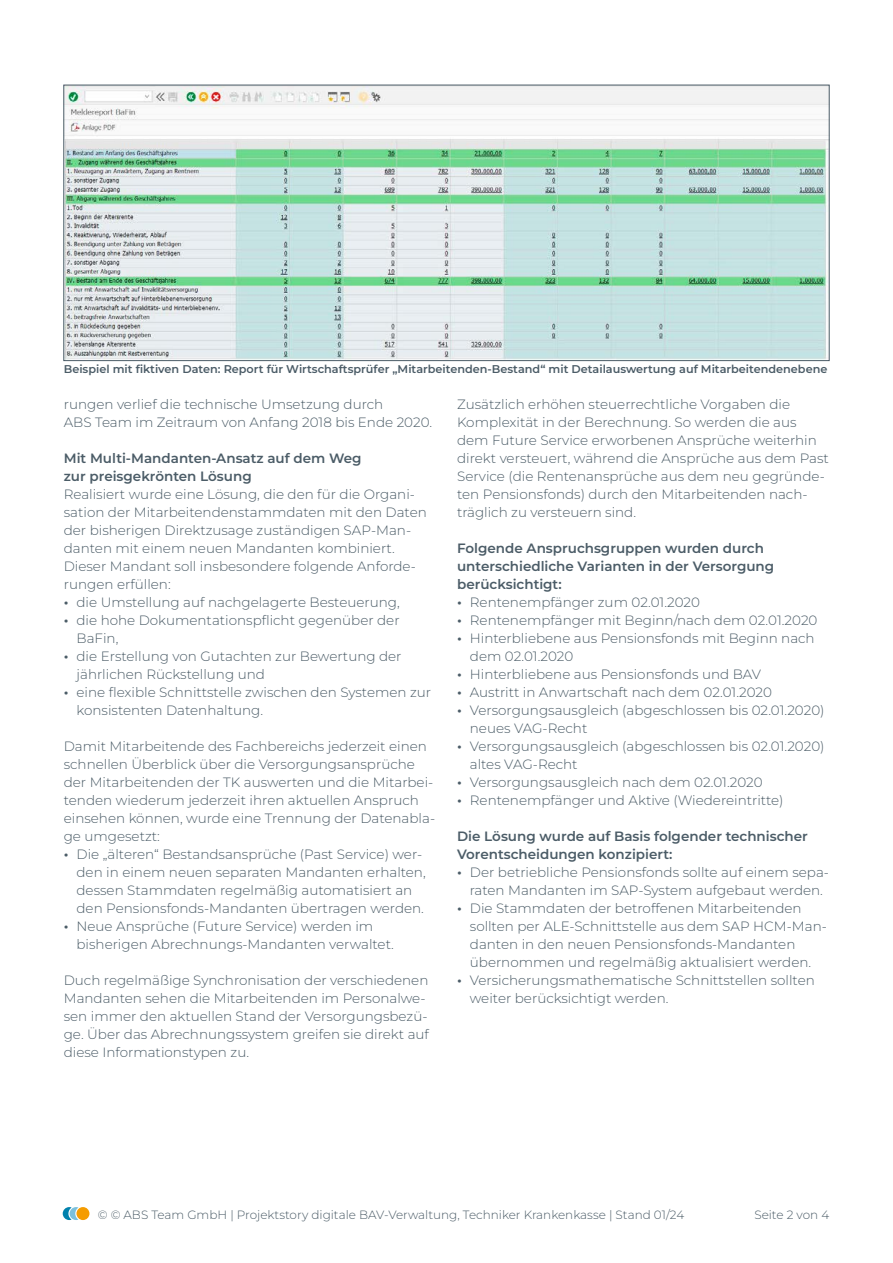
<style>
.page{position:relative;width:893px;height:1263px;background:#fff}
.page>*{position:absolute;margin:0;border:0;box-sizing:border-box;transform-origin:0 0}
.Fließtext{font:300 13.5px/18px "Montserrat";color:#4b5c67}
.HL_Fließtext{font:600 13.5px/18px "Montserrat";color:#4b5c67}
.t1{font:300 12px "Montserrat";color:#4b5c67}
.Bildunterschrift{font:600 11.25px "Montserrat";color:#4b5c67}
.s1{font-weight:600;font-size:14.25px}
</style>
<div class="page">
<img style="left:66px;top:87px;width:761px;height:272px">
<div style="left:76px;top:1207px;width:13px;height:13px;background:#f59c00;border-radius:50%"></div>
<svg style="left:63px;top:1207px;width:15px;height:13px"></svg>
<p class="Bildunterschrift" style="left:64px;top:362px;width:765px">Beispiel mit fiktiven Daten: Report für Wirtschaftsprüfer „Mitarbeitenden-Bestand“ mit Detailauswertung auf Mitarbeitendenebene</p>
<p class="Fließtext" style="left:64px;top:395px;width:370px">rungen verlief die technische Umsetzung durch<br>ABS Team im Zeitraum von Anfang 2018 bis Ende 2020.</p>
<p class="HL_Fließtext" style="left:64px;top:449px;width:299px">Mit Multi-Mandanten-Ansatz auf dem Weg zur preisgekrönten Lösung</p>
<p class="Fließtext" style="left:64px;top:485px;width:365px">Realisiert wurde eine Lösung, die den für die Organi&shy;sation der Mitarbeitendenstammdaten mit den Daten der bisherigen Direktzusage zuständigen SAP-Man&shy;danten mit einem neuen Mandanten kombiniert.<br>Dieser Mandant soll insbesondere folgende Anforde&shy;rungen erfüllen:</p>
<p class="Fließtext" style="left:64px;top:593px;width:338px"><span class="s1">•</span> die Umstellung auf nachgelagerte Besteuerung,</p>
<p class="Fließtext" style="left:77px;top:611px;width:325px;text-indent:-13px"><span class="s1">•</span> die hohe Dokumentationspflicht gegenüber der<br>BaFin,</p>
<p class="Fließtext" style="left:77px;top:647px;width:327px;text-indent:-13px"><span class="s1">•</span> die Erstellung von Gutachten zur Bewertung der jährlichen Rückstellung und</p>
<p class="Fließtext" style="left:77px;top:683px;width:356px;text-indent:-13px"><span class="s1">•</span> eine flexible Schnittstelle zwischen den Systemen zur konsistenten Datenhaltung.</p>
<p class="Fließtext" style="left:64px;top:737px;width:373px">Damit Mitarbeitende des Fachbereichs jederzeit einen schnellen Überblick über die Versorgungsansprüche der Mitarbeitenden der TK auswerten und die Mitarbei&shy;tenden wiederum jederzeit ihren aktuellen Anspruch einsehen können, wurde eine Trennung der Datenabla&shy;ge umgesetzt:</p>
<p class="Fließtext" style="left:77px;top:845px;width:351px;text-indent:-13px"><span class="s1">•</span> Die „älteren“ Bestandsansprüche (Past Service) wer&shy;den in einem neuen separaten Mandanten erhalten, dessen Stammdaten regelmäßig automatisiert an den Pensionsfonds-Mandanten übertragen werden.</p>
<p class="Fließtext" style="left:77px;top:917px;width:319px;text-indent:-13px"><span class="s1">•</span> Neue Ansprüche (Future Service) werden im bisherigen Abrechnungs-Mandanten verwaltet.</p>
<p class="Fließtext" style="left:64px;top:971px;width:367px">Duch regelmäßige Synchronisation der verschiedenen Mandanten sehen die Mitarbeitenden im Personalwe&shy;sen immer den aktuellen Stand der Versorgungsbezü&shy;ge. Über das Abrechnungssystem greifen sie direkt auf diese Informationstypen zu.</p>
<p class="Fließtext" style="left:457px;top:395px;width:373px">Zusätzlich erhöhen steuerrechtliche Vorgaben die Komplexität in der Berechnung. So werden die aus dem Future Service erworbenen Ansprüche weiterhin direkt versteuert, während die Ansprüche aus dem Past Service (die Rentenansprüche aus dem neu gegründe&shy;ten Pensionsfonds) durch den Mitarbeitenden nach&shy;träglich zu versteuern sind.</p>
<p class="HL_Fließtext" style="left:457px;top:539px;width:319px">Folgende Anspruchsgruppen wurden durch unterschiedliche Varianten in der Versorgung berücksichtigt:</p>
<p class="Fließtext" style="left:457px;top:593px;width:244px"><span class="s1">•</span> Rentenempfänger zum 02.01.2020</p>
<p class="Fließtext" style="left:457px;top:611px;width:362px"><span class="s1">•</span> Rentenempfänger mit Beginn/nach dem 02.01.2020</p>
<p class="Fließtext" style="left:470px;top:629px;width:346px;text-indent:-13px"><span class="s1">•</span> Hinterbliebene aus Pensionsfonds mit Beginn nach dem 02.01.2020</p>
<p class="Fließtext" style="left:457px;top:665px;width:306px"><span class="s1">•</span> Hinterbliebene aus Pensionsfonds und BAV</p>
<p class="Fließtext" style="left:457px;top:683px;width:316px"><span class="s1">•</span> Austritt in Anwartschaft nach dem 02.01.2020</p>
<p class="Fließtext" style="left:470px;top:701px;width:356px;text-indent:-13px"><span class="s1">•</span> Versorgungsausgleich (abgeschlossen bis 02.01.2020) neues VAG-Recht</p>
<p class="Fließtext" style="left:470px;top:737px;width:356px;text-indent:-13px"><span class="s1">•</span> Versorgungsausgleich (abgeschlossen bis 02.01.2020) altes VAG-Recht</p>
<p class="Fließtext" style="left:457px;top:773px;width:307px"><span class="s1">•</span> Versorgungsausgleich nach dem 02.01.2020</p>
<p class="Fließtext" style="left:457px;top:791px;width:328px"><span class="s1">•</span> Rentenempfänger und Aktive (Wiedereintritte)</p>
<p class="HL_Fließtext" style="left:457px;top:827px;width:352px">Die Lösung wurde auf Basis folgender technischer<br>Vorentscheidungen konzipiert:</p>
<p class="Fließtext" style="left:457px;top:863px;width:373px;text-align:center"><span class="s1">•</span> Der betriebliche Pensionsfonds sollte auf einem sepa&shy;raten Mandanten im SAP-System aufgebaut werden.</p>
<p class="Fließtext" style="left:470px;top:899px;width:358px;text-indent:-13px"><span class="s1">•</span> Die Stammdaten der betroffenen Mitarbeitenden sollten per ALE-Schnittstelle aus dem SAP HCM-Man&shy;danten in den neuen Pensionsfonds-Mandanten übernommen und regelmäßig aktualisiert werden.</p>
<p class="Fließtext" style="left:470px;top:971px;width:346px;text-indent:-13px"><span class="s1">•</span> Versicherungsmathematische Schnittstellen sollten weiter berücksichtigt werden.</p>
<p class="t1" style="left:98px;top:1207px;width:588px">© © ABS Team GmbH | Projektstory digitale BAV-Verwaltung, Techniker Krankenkasse | Stand 01/24</p>
<p class="t1" style="left:754px;top:1207px;width:76px">Seite 2 von 4</p>
</div>
